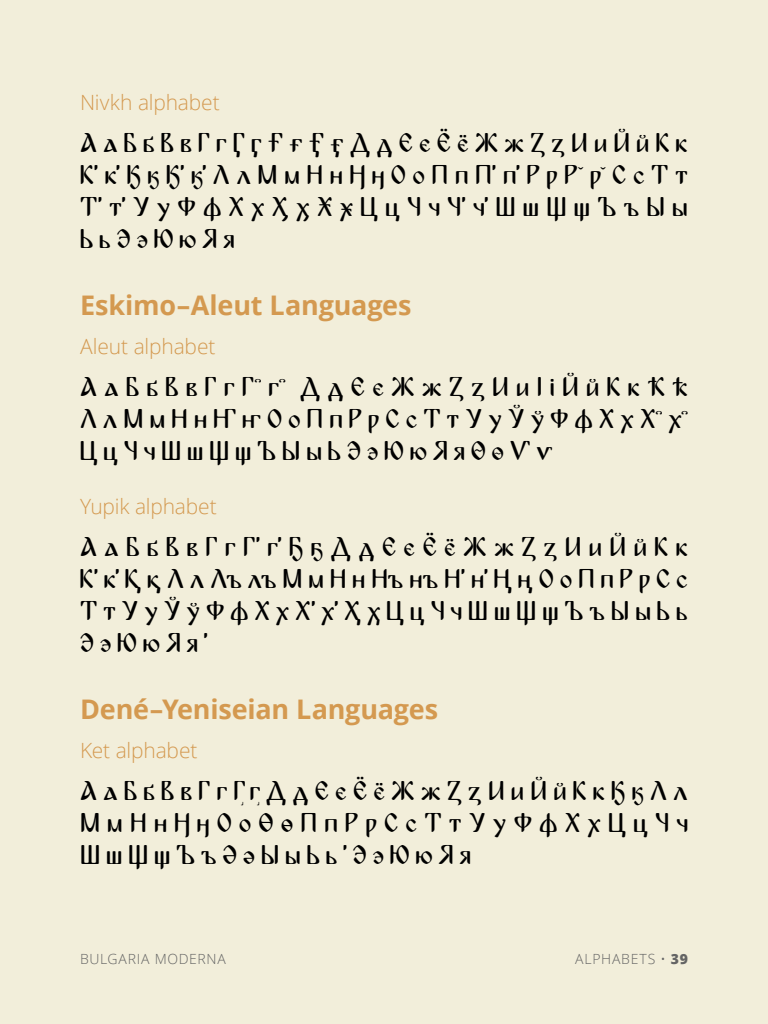
<style>
.page{position:relative;width:768px;height:1024px;background:#f2eeda}
.page>*{position:absolute;margin:0;border:0;box-sizing:border-box;transform-origin:0 0}
.t1{font:28px/32px "Bulgaria Moderna Pro";letter-spacing:.2em;color:#000;text-align:justify}
.t2{font:700 27px "Open Sans";letter-spacing:-.005em;color:#d49950}
.t3{font:300 21px "Open Sans";letter-spacing:-.005em;color:#d49950}
.t4{font:300 14px "Open Sans";letter-spacing:.05em;color:#646464}
.s1{font-weight:800}
</style>
<div class="page">
<p class="t3" style="left:80px;top:88px;width:141px">N ivkh alphabet</p>
<p class="t1" style="left:80px;top:125px;width:610px">А а Б б В в Г г ӶӷҒғӺӻ Д д Е е Ёё Ж ж З з И и Й й К к К’ к’ Ӄ ӄ Ӄ’ ӄ’ Л л М м Н н Ӈ ӈ О о П п П’ п’ Р р Р̌ р̌ С с Т т Т’ т’ У у Ф ф Х х Ӽ ӽ Ӿ ӿ Ц ц Ч ч Ч’ ч’ Ш ш Щ щ Ъ ъ Ы ы Ьь Ээ Ю ю Я я</p>
<p class="t2" style="left:80px;top:286px;width:333px">Eskimo–Aleut Languages</p>
<p class="t3" style="left:80px;top:332px;width:137px">Aleut alphabet</p>
<p class="t1" style="left:80px;top:369px;width:610px">А а Б б В в Г г Г̑ г̑ Д д Е е Ж ж З з И и І і Й й К к Ҟ ҟ Лл М м Н н Ҥҥ О о П п Р р С с Т т У у Ўў Ф ф Х х Х̑ х̑ Ц ц Ч ч Ш ш Щ щ Ъ Ы ы Ь Ээ Ю ю Я я Ѳ ѳ Ѵ ѵ</p>
<p class="t3" style="left:80px;top:492px;width:138px">Yupik alphabet</p>
<p class="t1" style="left:80px;top:529px;width:610px">А а Б б В в Г г Гʼ гʼҔҕ Д д Е е Ёё Ж ж З з И и Й й К к Кʼ кʼ Қ қ Л л Лъ лъ М м Н н Нъ нъ Нʼ нʼ Ң ң О о П п Р р С с Т т У у Ўў Ф ф Х х Хʼ хʼҲҳ Ц ц Ч ч Ш ш Щ щ Ъ ъ Ы ы Ь ь Ээ Ю ю Я я ʼ</p>
<p class="t2" style="left:80px;top:690px;width:360px">Dené–Yeniseian Languages</p>
<p class="t3" style="left:80px;top:736px;width:119px">Ket alphabet</p>
<p class="t1" style="left:80px;top:773px;width:610px">А а Б б В в Г г Г̡ г̡ Д д Е е Ё ё Ж ж З з И и Й й К к Ӄ ӄ Л л М м Н н Ӈӈ О о Өө П п Р р С с Т т У у Ф ф Х х Ц ц Ч ч Шш Щ щ Ъ ъ Әә Ы ы Ь ь ’ Ээ Ю ю Я я</p>
<p class="t4" style="left:80px;top:949px;width:147px">Bulgaria Moderna</p>
<p class="t4" style="left:575px;top:949px;width:114px">Alphabets • <span class="s1">39</span></p>
</div>
